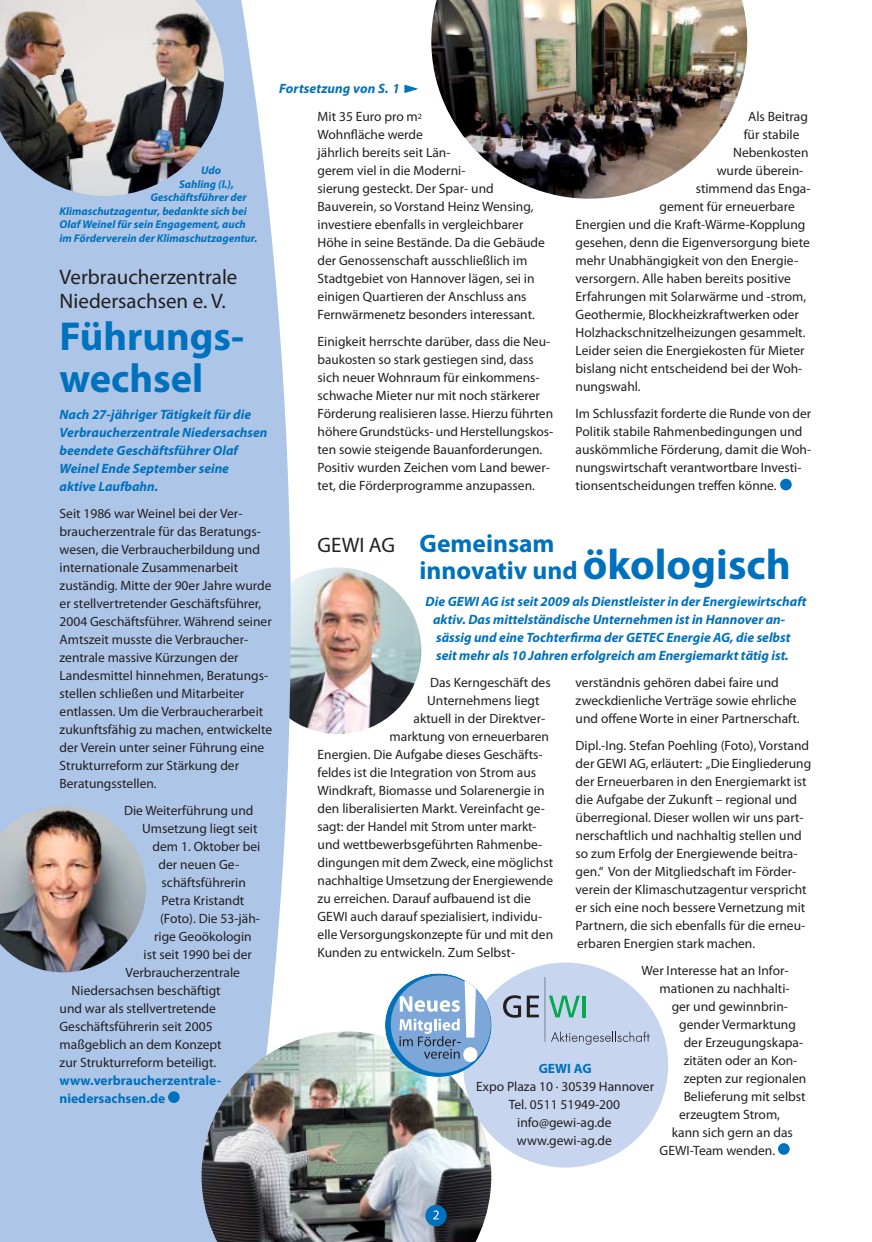
<style>
.page{position:relative;width:872px;height:1242px;background:#fff}
.page>*{position:absolute;margin:0;border:0;box-sizing:border-box;transform-origin:0 0}
.t1{font:700 40.5px/42px "Myriad Pro";color:#0071bc}
.t2{font:700 25.5px/27px "Myriad Pro";color:#0071bc}
.t3{font:21px/24px "Myriad Pro";color:#231f20}
.t4{font:13.5px/18px "Myriad Pro";color:#231f20}
.t5{font:italic 700 13.5px/18px "Myriad Pro";color:#0071bc}
.t6{font:700 13.5px/18px "Myriad Pro";color:#0071bc}
.t7{font:13.2px "Myriad Pro";letter-spacing:-.005em;color:#231f20}
.t8{font:italic 700 11.25px "Myriad Pro";color:#0071bc}
.s1{font-weight:400;font-size:21px;color:#231f20}
.s2{font-size:42.75px}
</style>
<div class="page">
<img style="left:255px;top:567px;width:166px;height:167px;border-radius:50%">
<div style="left:0;top:0;width:291px;height:1241px;background:#adc5e7"></div>
<img style="left:202px;top:1031px;width:289px;height:210px">
<div style="left:463px;top:962px;width:205px;height:205px;background:#c7d5ee;border-radius:50%"></div>
<hr style="left:545px;top:977px;width:1px;height:64px;background:#231f20">
<svg style="left:549px;top:995px;width:31px;height:22px"></svg>
<hr style="left:582px;top:995px;width:4px;height:22px;background:#04a94e">
<svg style="left:503px;top:995px;width:18px;height:22px"></svg>
<svg style="left:527px;top:995px;width:12px;height:22px"></svg>
<svg style="left:551px;top:1031px;width:99px;height:13px"></svg>
<div style="left:778px;top:1143px;width:11px;height:11px;background:#0071bc;border-radius:50%"></div>
<div style="left:168px;top:1091px;width:12px;height:12px;background:#0071bc;border-radius:50%"></div>
<div style="left:426px;top:1205px;width:20px;height:20px;background:#0071bc;border-radius:50%"></div>
<div style="left:425px;top:1205px;width:21px;height:21px;border:2px solid #0071bc;border-radius:50%"></div>
<svg style="left:433px;top:1210px;width:6px;height:9px"></svg>
<img style="left:431px;top:0;width:316px;height:199px">
<img style="left:0;top:0;width:224px;height:196px">
<div style="left:780px;top:479px;width:11px;height:11px;background:#0071bc;border-radius:50%"></div>
<img style="left:0;top:806px;width:146px;height:166px">
<svg style="left:404px;top:84px;width:14px;height:9px"></svg>
<svg style="left:385px;top:973px;width:106px;height:104px"></svg>
<div style="left:391px;top:975px;width:100px;height:98px;background:#7da7d8;border-radius:50%"></div>
<svg style="left:399px;top:980px;width:78px;height:82px"></svg>
<img style="left:0;top:0;width:64px;height:74px">
<p class="t5" style="left:279px;top:81px;width:122px">Fortsetzung von S. 1</p>
<p class="t8" style="left:201px;top:166px;width:21px">Udo</p>
<p class="t8" style="left:179px;top:180px;width:56px">Sahling (l.),</p>
<p class="t8" style="left:150px;top:193px;width:98px">Geschäftsführer der</p>
<p class="t8" style="left:60px;top:207px;width:189px">Klimaschutzagentur, bedankte sich bei</p>
<p class="t8" style="left:60px;top:220px;width:188px">Olaf Weinel für sein Engagement, auch</p>
<p class="t8" style="left:60px;top:234px;width:199px">im Förderverein der Klimaschutzagentur.</p>
<h3 class="t3" style="left:60px;top:267px;width:179px">Verbraucherzentrale<br>Niedersachsen e. V.</h3>
<h1 class="t1" style="left:60px;top:319px;width:186px">Führungs&shy;wechsel</h1>
<p class="t5" style="left:60px;top:406px;width:209px">Nach 27-jähriger Tätigkeit für die<br>Verbraucherzentrale Niedersachsen beendete Geschäftsführer Olaf<br>Weinel Ende September seine aktive Laufbahn.</p>
<p class="t4" style="left:60px;top:505px;width:214px">Seit 1986 war Weinel bei der Ver&shy;braucherzentrale für das Beratungs&shy;wesen, die Verbraucherbildung und internationale Zusammenarbeit zuständig. Mitte der 90er Jahre wurde er stellvertretender Geschäftsführer, 2004 Geschäftsführer. Während seiner Amtszeit musste die Verbraucher&shy;zentrale massive Kürzungen der Landesmittel hinnehmen, Beratungs&shy;stellen schließen und Mitarbeiter entlassen. Um die Verbraucherarbeit zukunftsfähig zu machen, entwickelte der Verein unter seiner Führung eine Strukturreform zur Stärkung der Beratungsstellen.</p>
<p class="t4" style="left:124px;top:802px;width:131px">Die Weiterführung und</p>
<p class="t4" style="left:142px;top:820px;width:117px">Umsetzung liegt seit</p>
<p class="t4" style="left:153px;top:838px;width:109px">dem 1. Oktober bei</p>
<p class="t4" style="left:159px;top:856px;width:82px">der neuen Ge-</p>
<p class="t4" style="left:162px;top:874px;width:86px">schäftsführerin</p>
<p class="t4" style="left:162px;top:892px;width:84px">Petra Kristandt</p>
<p class="t4" style="left:160px;top:910px;width:101px">(Foto). Die 53-jäh-</p>
<p class="t4" style="left:154px;top:928px;width:99px">rige Geoökologin</p>
<p class="t4" style="left:144px;top:946px;width:110px">ist seit 1990 bei der</p>
<p class="t4" style="left:126px;top:964px;width:116px">Verbraucherzentrale</p>
<p class="t4" style="left:72px;top:982px;width:151px">Niedersachsen beschäftigt</p>
<p class="t4" style="left:60px;top:1000px;width:158px">und war als stellvertretende</p>
<p class="t4" style="left:60px;top:1018px;width:155px">Geschäftsführerin seit 2005</p>
<p class="t4" style="left:60px;top:1036px;width:164px">maßgeblich an dem Konzept</p>
<p class="t4" style="left:60px;top:1054px;width:158px">zur Strukturreform beteiligt.</p>
<p class="t6" style="left:60px;top:1072px;width:163px">www.verbraucherzentrale&shy;niedersachsen.de</p>
<p class="t4" style="left:317px;top:109px;width:229px">Mit 35 Euro pro m<sup>2<br></sup>Wohnfläche werde<br>jährlich bereits seit Län-<br>gerem viel in die Moderni-<br>sierung gesteckt. Der Spar- und<br>Bauverein, so Vorstand Heinz Wensing, investiere ebenfalls in vergleichbarer<br>Höhe in seine Bestände. Da die Gebäude der Genossenschaft ausschließlich im<br>Stadtgebiet von Hannover lägen, sei in einigen Quartieren der Anschluss ans<br>Fernwärmenetz besonders interessant.</p>
<p class="t4" style="left:317px;top:334px;width:237px">Einigkeit herrschte darüber, dass die Neu&shy;baukosten so stark gestiegen sind, dass sich neuer Wohnraum für einkommens&shy;schwache Mieter nur mit noch stärkerer Förderung realisieren lasse. Hierzu führten</p>
<p class="t7" style="left:317px;top:427px;width:237px">höhere Grundstücks- und Herstellungskos-</p>
<p class="t4" style="left:317px;top:442px;width:234px">ten sowie steigende Bauanforderungen.<br>Positiv wurden Zeichen vom Land bewer&shy;tet, die Förderprogramme anzupassen.</p>
<p class="t4" style="left:748px;top:109px;width:61px">Als Beitrag</p>
<p class="t4" style="left:743px;top:127px;width:57px">für stabile</p>
<p class="t4" style="left:733px;top:145px;width:77px">Nebenkosten</p>
<p class="t4" style="left:716px;top:163px;width:88px">wurde überein-</p>
<p class="t4" style="left:695px;top:181px;width:116px">stimmend das Enga-</p>
<p class="t4" style="left:659px;top:199px;width:137px">gement für erneuerbare</p>
<p class="t4" style="left:575px;top:217px;width:231px">Energien und die Kraft-Wärme-Kopplung</p>
<p class="t4" style="left:575px;top:235px;width:236px">gesehen, denn die Eigenversorgung biete</p>
<p class="t4" style="left:575px;top:253px;width:224px">mehr Unabhängigkeit von den Energie-</p>
<p class="t4" style="left:575px;top:271px;width:217px">versorgern. Alle haben bereits positive</p>
<p class="t4" style="left:575px;top:289px;width:232px">Erfahrungen mit Solarwärme und -strom,</p>
<p class="t4" style="left:575px;top:307px;width:225px">Geothermie, Blockheizkraftwerken oder</p>
<p class="t4" style="left:575px;top:325px;width:231px">Holzhackschnitzelheizungen gesammelt.</p>
<p class="t4" style="left:575px;top:343px;width:230px">Leider seien die Energiekosten für Mieter</p>
<p class="t4" style="left:575px;top:361px;width:228px">bislang nicht entscheidend bei der Woh-</p>
<p class="t4" style="left:575px;top:379px;width:67px">nungswahl.</p>
<p class="t4" style="left:575px;top:406px;width:237px">Im Schlussfazit forderte die Runde von der Politik stabile Rahmenbedingungen und auskömmliche Förderung, damit die Woh&shy;nungswirtschaft verantwortbare Investi&shy;tionsentscheidungen treffen könne.</p>
<h2 class="t2" style="left:419px;top:532px;width:373px;text-indent:-102px"><span class="s1">GEWI AG</span> Gemeinsam<br>innovativ und <span class="s2">ökologisch</span></h2>
<p class="t5" style="left:433px;top:594px;width:375px;text-indent:-8px">Die GEWI AG ist seit 2009 als Dienstleister in der Energiewirtschaft aktiv. Das mittelständische Unternehmen ist in Hannover an&shy;sässig und eine Tochterfirma der GETEC Energie AG, die selbst seit mehr als 10 Jahren erfolgreich am Energiemarkt tätig ist.</p>
<p class="t4" style="left:575px;top:674px;width:225px">verständnis gehören dabei faire und zweckdienliche Verträge sowie ehrliche und offene Worte in einer Partnerschaft.</p>
<p class="t4" style="left:575px;top:737px;width:237px">Dipl.-Ing. Stefan Poehling (Foto), Vorstand der GEWI AG, erläutert: „Die Eingliederung der Erneuerbaren in den Energiemarkt ist die Aufgabe der Zukunft – regional und überregional. Dieser wollen wir uns part&shy;nerschaftlich und nachhaltig stellen und so zum Erfolg der Energiewende beitra&shy;gen.“ Von der Mitgliedschaft im Förder&shy;verein der Klimaschutzagentur verspricht er sich eine noch bessere Vernetzung mit Partnern, die sich ebenfalls für die erneu&shy;erbaren Energien stark machen.</p>
<p class="t4" style="left:641px;top:962px;width:148px">Wer Interesse hat an Infor-</p>
<p class="t4" style="left:659px;top:980px;width:131px">mationen zu nachhalti-</p>
<p class="t4" style="left:671px;top:998px;width:118px">ger und gewinnbrin-</p>
<p class="t4" style="left:679px;top:1016px;width:118px">gender Vermarktung</p>
<p class="t4" style="left:683px;top:1034px;width:121px">der Erzeugungskapa-</p>
<p class="t4" style="left:683px;top:1052px;width:115px">zitäten oder an Kon-</p>
<p class="t4" style="left:683px;top:1070px;width:124px">zepten zur regionalen</p>
<p class="t4" style="left:683px;top:1088px;width:124px">Belieferung mit selbst</p>
<p class="t4" style="left:679px;top:1106px;width:102px">erzeugtem Strom,</p>
<p class="t4" style="left:671px;top:1124px;width:123px">kann sich gern an das</p>
<p class="t4" style="left:659px;top:1142px;width:117px">GEWI-Team wenden.</p>
<p class="t4" style="left:430px;top:674px;width:122px">Das Kerngeschäft des</p>
<p class="t4" style="left:427px;top:692px;width:114px">Unternehmens liegt</p>
<p class="t4" style="left:413px;top:710px;width:133px">aktuell in der Direktver-</p>
<p class="t4" style="left:389px;top:728px;width:161px">marktung von erneuerbaren</p>
<p class="t4" style="left:317px;top:746px;width:227px">Energien. Die Aufgabe dieses Geschäfts-</p>
<p class="t4" style="left:317px;top:764px;width:220px">feldes ist die Integration von Strom aus</p>
<p class="t4" style="left:317px;top:782px;width:228px">Windkraft, Biomasse und Solarenergie in</p>
<p class="t4" style="left:317px;top:800px;width:229px">den liberalisierten Markt. Vereinfacht ge-</p>
<p class="t4" style="left:317px;top:818px;width:221px">sagt: der Handel mit Strom unter markt-</p>
<p class="t4" style="left:317px;top:836px;width:226px">und wettbewerbsgeführten Rahmenbe-</p>
<p class="t4" style="left:317px;top:854px;width:237px">dingungen mit dem Zweck, eine möglichst</p>
<p class="t4" style="left:317px;top:872px;width:237px">nachhaltige Umsetzung der Energiewende</p>
<p class="t4" style="left:317px;top:890px;width:215px">zu erreichen. Darauf aufbauend ist die</p>
<p class="t4" style="left:317px;top:908px;width:226px">GEWI auch darauf spezialisiert, individu-</p>
<p class="t4" style="left:317px;top:926px;width:237px">elle Versorgungskonzepte für und mit den</p>
<p class="t4" style="left:317px;top:944px;width:199px">Kunden zu entwickeln. Zum Selbst-</p>
<p class="t6" style="left:539px;top:1061px;width:54px">GEWI AG</p>
<p class="t4" style="left:476px;top:1079px;width:179px;text-align:center">Expo Plaza 10 · 30539 Hannover<br>Tel. 0511 51949-200 info@gewi-ag.de www.gewi-ag.de</p>
</div>
